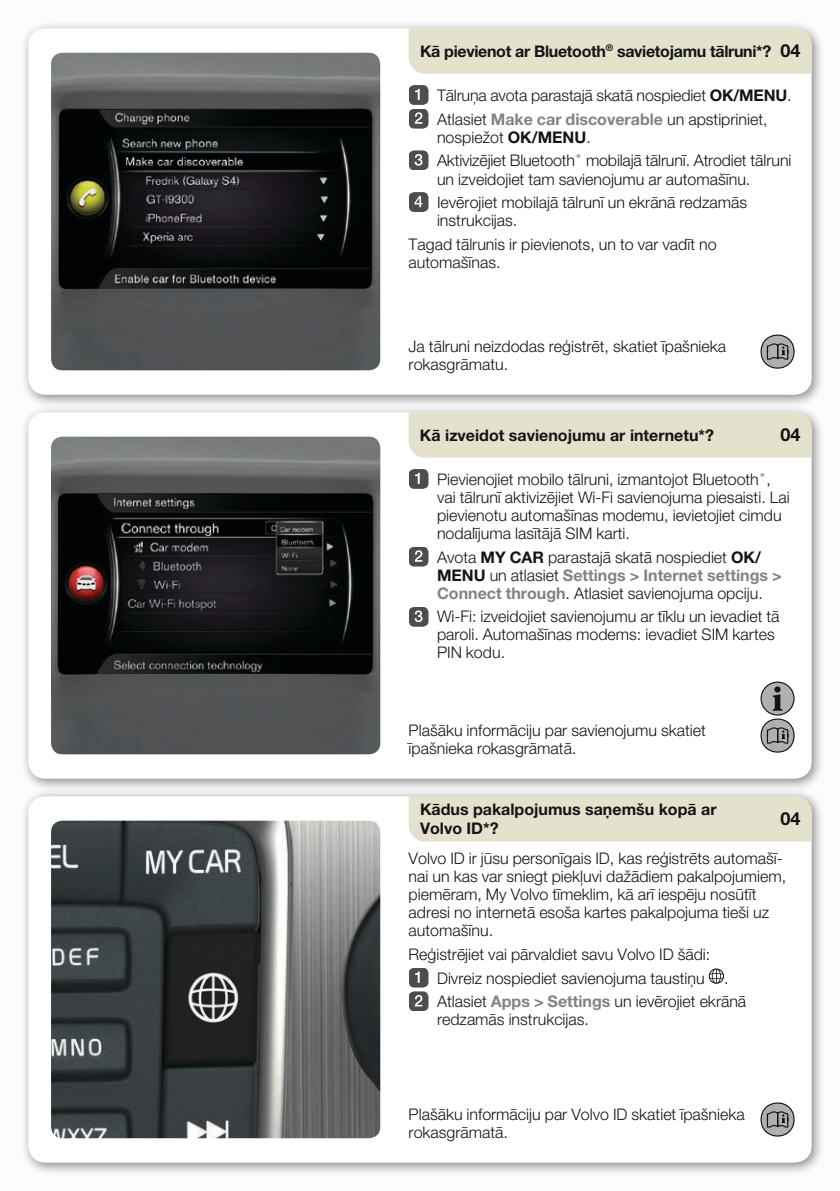
<style>
.page{position:relative;width:840px;height:1191px;background:#fff}
.page>*{position:absolute;margin:0;border:0;box-sizing:border-box;transform-origin:0 0}
.t1{font:700 18px "Helvetica Neue ECG";color:#121515}
.t2{font:300 16px/18px "Helvetica Neue ECG";color:#121515}
.t3{font:700 16px/19.2px "Helvetica Neue ECG";color:#121515}
.t4{font:700 16px "Helvetica Neue ECG";letter-spacing:-.02em;color:#121515}
.s1{font-weight:700}
.s2{font-weight:700;color:#818282}
</style>
<div class="page">
<div style="left:0;top:0;width:839px;height:1191px;background:#f6f6f6"></div>
<div style="left:20px;top:20px;width:804px;height:388px;background:#121515;opacity:.5"></div>
<div style="left:28px;top:28px;width:783px;height:367px;background:#fff;border-radius:17px"></div>
<div style="left:20px;top:404px;width:804px;height:388px;background:#121515;opacity:.5"></div>
<div style="left:28px;top:412px;width:783px;height:366px;background:#fff;border-radius:17px"></div>
<div style="left:20px;top:788px;width:804px;height:388px;background:#121515;opacity:.5"></div>
<div style="left:28px;top:796px;width:783px;height:366px;background:#fff;border-radius:17px"></div>
<img style="left:51px;top:53px;width:329px;height:317px">
<svg style="left:67px;top:109px;width:294px;height:1px"></svg>
<div style="left:408px;top:28px;width:403px;height:46px;background:#e4e1cc"></div>
<img style="left:51px;top:437px;width:329px;height:317px">
<svg style="left:66px;top:493px;width:296px;height:1px"></svg>
<div style="left:408px;top:412px;width:403px;height:46px;background:#e4e1cc"></div>
<div style="left:408px;top:796px;width:403px;height:45px;background:#e4e1cc"></div>
<img style="left:51px;top:820px;width:329px;height:318px">
<svg style="left:409px;top:85px;width:19px;height:44px"></svg>
<svg style="left:409px;top:150px;width:19px;height:20px"></svg>
<svg style="left:409px;top:192px;width:19px;height:20px"></svg>
<svg style="left:760px;top:334px;width:34px;height:35px"></svg>
<svg style="left:409px;top:469px;width:19px;height:20px"></svg>
<svg style="left:409px;top:547px;width:19px;height:19px"></svg>
<svg style="left:409px;top:607px;width:19px;height:19px"></svg>
<svg style="left:760px;top:718px;width:34px;height:34px"></svg>
<div style="left:760px;top:682px;width:33px;height:33px;background:#afb0b1;border-radius:50%"></div>
<div style="left:760px;top:681px;width:34px;height:34px;border:1px solid #121515;border-radius:50%"></div>
<svg style="left:772px;top:686px;width:10px;height:24px"></svg>
<svg style="left:760px;top:1102px;width:34px;height:34px"></svg>
<svg style="left:708px;top:968px;width:15px;height:15px"></svg>
<svg style="left:409px;top:968px;width:19px;height:43px"></svg>
<p class="t1" style="left:780px;top:40px;width:22px">04</p>
<p class="t2" style="left:437px;top:84px;width:356px;line-height:23.6px">Tālruņa avota parastajā skatā nospiediet <span class="s1">OK/MENU</span>.<br>Atlasiet <span class="s2">Make car discoverable</span> un apstipriniet,</p>
<p class="t2" style="left:437px;top:125px;width:356px;line-height:23.6px">nospiežot <span class="s1">OK/MENU</span>.<br>Aktivizējiet Bluetooth<sup>®</sup> mobilajā tālrunī. Atrodiet tālruni</p>
<p class="t2" style="left:437px;top:167px;width:315px;line-height:23.6px">un izveidojiet tam savienojumu ar automašīnu.<br>Ievērojiet mobilajā tālrunī un ekrānā redzamās</p>
<p class="t2" style="left:408px;top:209px;width:309px;line-height:23.6px;text-indent:28px">instrukcijas.<br>Tagad tālrunis ir pievienots, un to var vadīt no</p>
<p class="t2" style="left:408px;top:253px;width:93px">automašīnas.</p>
<p class="t4" style="left:420px;top:41px;width:352px">Kā pievienot ar Bluetooth<sup>®</sup> savietojamu tālruni*?</p>
<p class="t2" style="left:408px;top:337px;width:319px">Ja tālruni neizdodas reģistrēt, skatiet īpašnieka rokasgrāmatu.</p>
<p class="t3" style="left:420px;top:425px;width:295px">Kā izveidot savienojumu ar internetu*?</p>
<p class="t1" style="left:780px;top:423px;width:22px">04</p>
<p class="t2" style="left:437px;top:470px;width:354px">Pievienojiet mobilo tālruni, izmantojot Bluetooth<sup>®</sup>, vai tālrunī aktivizējiet Wi-Fi savienojuma piesaisti. Lai pievienotu automašīnas modemu, ievietojiet cimdu nodalījuma lasītājā SIM karti.</p>
<p class="t2" style="left:437px;top:548px;width:346px">Avota <span class="s1">MY CAR</span> parastajā skatā nospiediet <span class="s1">OK/<br>MENU</span> un atlasiet <span class="s2">Settings &gt; Internet settings &gt;<br>Connect through</span>. Atlasiet savienojuma opciju.</p>
<p class="t2" style="left:437px;top:608px;width:344px">Wi-Fi: izveidojiet savienojumu ar tīklu un ievadiet tā paroli. Automašīnas modems: ievadiet SIM kartes<br>PIN kodu.</p>
<p class="t2" style="left:408px;top:721px;width:298px">Plašāku informāciju par savienojumu skatiet īpašnieka rokasgrāmatā.</p>
<p class="t3" style="left:420px;top:799px;width:298px">Kādus pakalpojumus saņemšu kopā ar<br>Volvo ID*?</p>
<p class="t1" style="left:780px;top:807px;width:22px">04</p>
<p class="t2" style="left:408px;top:849px;width:379px">Volvo ID ir jūsu personīgais ID, kas reģistrēts automašī&shy;nai un kas var sniegt piekļuvi dažādiem pakalpojumiem, piemēram, My Volvo tīmeklim, kā arī iespēju nosūtīt adresi no internetā esoša kartes pakalpojuma tieši uz automašīnu.</p>
<p class="t2" style="left:437px;top:942px;width:310px;line-height:23.6px;text-indent:-28px">Reģistrējiet vai pārvaldiet savu Volvo ID šādi:<br>Divreiz nospiediet savienojuma taustiņu .<br>Atlasiet <span class="s2">Apps &gt; Settings</span> un ievērojiet ekrānā</p>
<p class="t2" style="left:437px;top:1010px;width:153px">redzamās instrukcijas.</p>
<p class="t2" style="left:408px;top:1105px;width:337px">Plašāku informāciju par Volvo ID skatiet īpašnieka rokasgrāmatā.</p>
</div>
